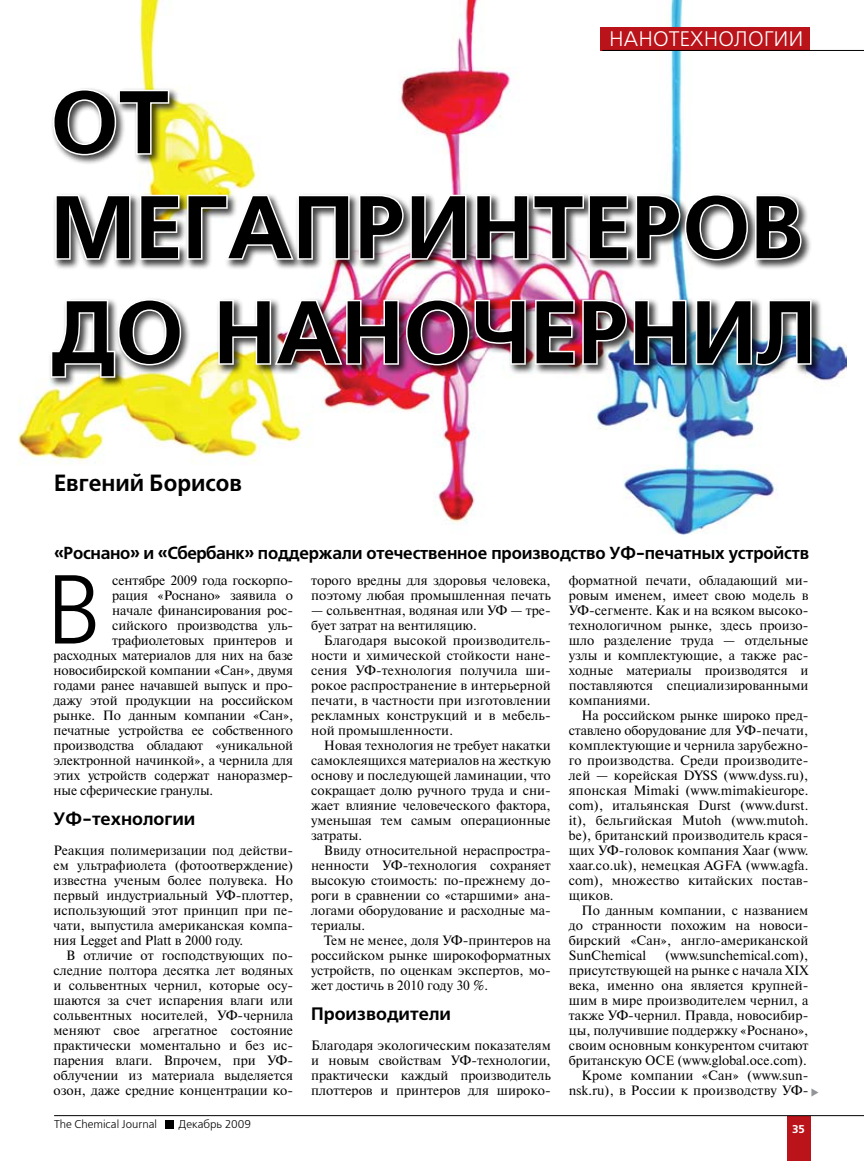
<style>
.page{position:relative;width:864px;height:1161px;background:#fff}
.page>*{position:absolute;margin:0;border:0;box-sizing:border-box;transform-origin:0 0}
.t1{font:97.5px "Free Set C";color:#000}
.t2{font:700 88.5px/105px "Free Set C";color:#000}
.t3{font:700 23.4px "Free Set C";color:#000;scale:.96 1}
.t4{font:21px "Free Set C";color:#fff}
.t5{font:700 18px "Free Set C";color:#000}
.t6{font:700 17.4px "Free Set C";letter-spacing:-.01em;color:#000}
.t7{font:13.5px/15px "Newton C";color:#000;text-align:justify}
.t8{font:11.25px "Free Set C";color:#000}
.t9{font:700 11.25px "Free Set C";color:#fff}
</style>
<div class="page">
<div style="left:786px;top:1116px;width:23px;height:45px;background:#ba131a"></div>
<div style="left:165px;top:1120px;width:8px;height:8px;background:#000"></div>
<hr style="left:54px;top:1115px;width:809px;height:1px;background:#000">
<img style="left:18px;top:0;width:828px;height:535px">
<div style="left:47px;top:85px;width:816px;height:348px;background:#000;opacity:.75"></div>
<svg style="left:51px;top:88px;width:120px;height:69px"></svg>
<svg style="left:54px;top:193px;width:78px;height:69px"></svg>
<svg style="left:138px;top:192px;width:213px;height:69px"></svg>
<img style="left:357px;top:193px;width:111px;height:68px">
<svg style="left:474px;top:193px;width:328px;height:69px"></svg>
<svg style="left:49px;top:298px;width:133px;height:81px"></svg>
<img style="left:217px;top:297px;width:310px;height:70px">
<img style="left:533px;top:298px;width:154px;height:68px">
<img style="left:694px;top:298px;width:118px;height:69px">
<div style="left:50px;top:467px;width:246px;height:55px;background:#fff"></div>
<div style="left:600px;top:27px;width:209px;height:23px;background:#ba131a"></div>
<hr style="left:602px;top:50px;width:261px;height:1px;background:#000">
<svg style="left:811px;top:1088px;width:7px;height:8px"></svg>
<h3 class="t4" style="left:609px;top:28px;width:196px">НАНОТЕХНОЛОГИИ</h3>
<h2 class="t2" style="left:51px;top:73px;width:766px">ОТ<br>МЕГАПРИНТЕРОВ<br>ДО НАНОЧЕРНИЛ</h2>
<h3 class="t3" style="left:54px;top:470px;width:197px">Евгений Борисов</h3>
<p class="t6" style="left:54px;top:543px;width:756px">«Роснано» и «Сбербанк» поддержали отечественное производство УФ-печатных устройств</p>
<h1 class="t1" style="left:45px;top:558px;width:58px">В</h1>
<p class="t7" style="left:112px;top:573px;width:182px">сентябре 2009 года госкорпо-</p>
<p class="t7" style="left:112px;top:588px;width:182px">рация «Роснано» заявила о</p>
<p class="t7" style="left:112px;top:603px;width:182px">начале финансирования рос-</p>
<p class="t7" style="left:112px;top:618px;width:182px">сийского производства уль-</p>
<p class="t7" style="left:112px;top:633px;width:182px">трафиолетовых принтеров и</p>
<p class="t7" style="left:53px;top:648px;width:241px">расходных материалов для них на базе</p>
<p class="t7" style="left:53px;top:663px;width:241px">новосибирской компании «Сан», двумя</p>
<p class="t7" style="left:53px;top:678px;width:241px">годами ранее начавшей выпуск и про-</p>
<p class="t7" style="left:53px;top:693px;width:241px">дажу этой продукции на российском</p>
<p class="t7" style="left:53px;top:708px;width:241px">рынке. По данным компании «Сан»,</p>
<p class="t7" style="left:53px;top:723px;width:241px">печатные устройства ее собственного</p>
<p class="t7" style="left:53px;top:738px;width:241px">производства обладают «уникальной</p>
<p class="t7" style="left:53px;top:753px;width:241px">электронной начинкой», а чернила для</p>
<p class="t7" style="left:53px;top:768px;width:241px">этих устройств содержат наноразмер-</p>
<p class="t7" style="left:53px;top:783px;width:161px">ные сферические гранулы.</p>
<h3 class="t5" style="left:53px;top:809px;width:143px">УФ-технологии</h3>
<p class="t7" style="left:53px;top:843px;width:241px">Реакция полимеризации под действи&shy;ем ультрафиолета (фотоотверждение) известна ученым более полувека. Но первый индустриальный УФ-плоттер, использующий этот принцип при пе&shy;чати, выпустила американская компа&shy;ния Legget and Platt в 2000 году.</p>
<p class="t7" style="left:53px;top:948px;width:241px;text-indent:13px">В отличие от господствующих по&shy;следние полтора десятка лет водяных и сольвентных чернил, которые осу&shy;шаются за счет испарения влаги или сольвентных носителей, УФ-чернила меняют свое агрегатное состояние практически моментально и без ис&shy;парения влаги. Впрочем, при УФ&shy;облучении из материала выделяется озон, даже средние концентрации ко-</p>
<p class="t7" style="left:311px;top:573px;width:241px">торого вредны для здоровья человека, поэтому любая промышленная печать</p>
<p class="t7" style="left:311px;top:603px;width:241px">— сольвентная, водяная или УФ — тре&shy;бует затрат на вентиляцию.</p>
<p class="t7" style="left:311px;top:633px;width:241px;text-indent:13px">Благодаря высокой производитель&shy;ности и химической стойкости нане&shy;сения УФ-технология получила ши&shy;рокое распространение в интерьерной печати, в частности при изготовлении рекламных конструкций и в мебель&shy;ной промышленности.</p>
<p class="t7" style="left:311px;top:738px;width:241px;text-indent:13px">Новая технология не требует накатки самоклеящихся материалов на жесткую основу и последующей ламинации, что сокращает долю ручного труда и сни&shy;жает влияние человеческого фактора, уменьшая тем самым операционные затраты.</p>
<p class="t7" style="left:311px;top:843px;width:241px;text-indent:13px">Ввиду относительной нераспростра&shy;ненности УФ-технология сохраняет высокую стоимость: по-прежнему до&shy;роги в сравнении со «старшими» ана&shy;логами оборудование и расходные ма&shy;териалы.</p>
<p class="t7" style="left:311px;top:933px;width:241px;text-indent:13px">Тем не менее, доля УФ-принтеров на российском рынке широкоформатных устройств, по оценкам экспертов, мо&shy;жет достичь в 2010 году 30 %.</p>
<h3 class="t5" style="left:311px;top:1004px;width:141px">Производители</h3>
<p class="t7" style="left:311px;top:1038px;width:241px">Благодаря экологическим показателям и новым свойствам УФ-технологии, практически каждый производитель плоттеров и принтеров для широко-</p>
<p class="t7" style="left:568px;top:573px;width:241px">форматной печати, обладающий ми&shy;ровым именем, имеет свою модель в УФ-сегменте. Как и на всяком высоко&shy;технологичном рынке, здесь произо&shy;шло разделение труда — отдельные узлы и комплектующие, а также рас&shy;ходные материалы производятся и поставляются специализированными компаниями.</p>
<p class="t7" style="left:568px;top:708px;width:241px;text-indent:13px">На российском рынке широко пред&shy;ставлено оборудование для УФ-печати, комплектующие и чернила зарубежно&shy;го производства. Среди производите&shy;лей — корейская DYSS (www.dyss.ru), японская Mimaki (www.mimakieurope. com), итальянская Durst (www.durst. it), бельгийская Mutoh (www.mutoh. be), британский производитель крася&shy;щих УФ-головок компания Xaar (www. xaar.co.uk), немецкая AGFA (www.agfa. com), множество китайских постав&shy;щиков.</p>
<p class="t7" style="left:568px;top:903px;width:241px;text-indent:13px">По данным компании, с названием до странности похожим на новоси&shy;бирский «Сан», англо-американской SunChemical</p>
<p class="t7" style="left:568px;top:948px;width:241px;text-align:right">(www.sunchemical.com), присутствующей на рынке с начала XIX века, именно она является крупней&shy;шим в мире производителем чернил, а также УФ-чернил. Правда, новосибир&shy;цы, получившие поддержку «Роснано», своим основным конкурентом считают британскую OCE (www.global.oce.com).<br>Кроме компании «Сан» (www.sun&shy;nsk.ru), в России к производству УФ-</p>
<p class="t8" style="left:54px;top:1118px;width:104px">The Chemical Journal</p>
<p class="t8" style="left:178px;top:1118px;width:74px">Декабрь 2009</p>
<p class="t9" style="left:791px;top:1122px;width:14px">35</p>
</div>
